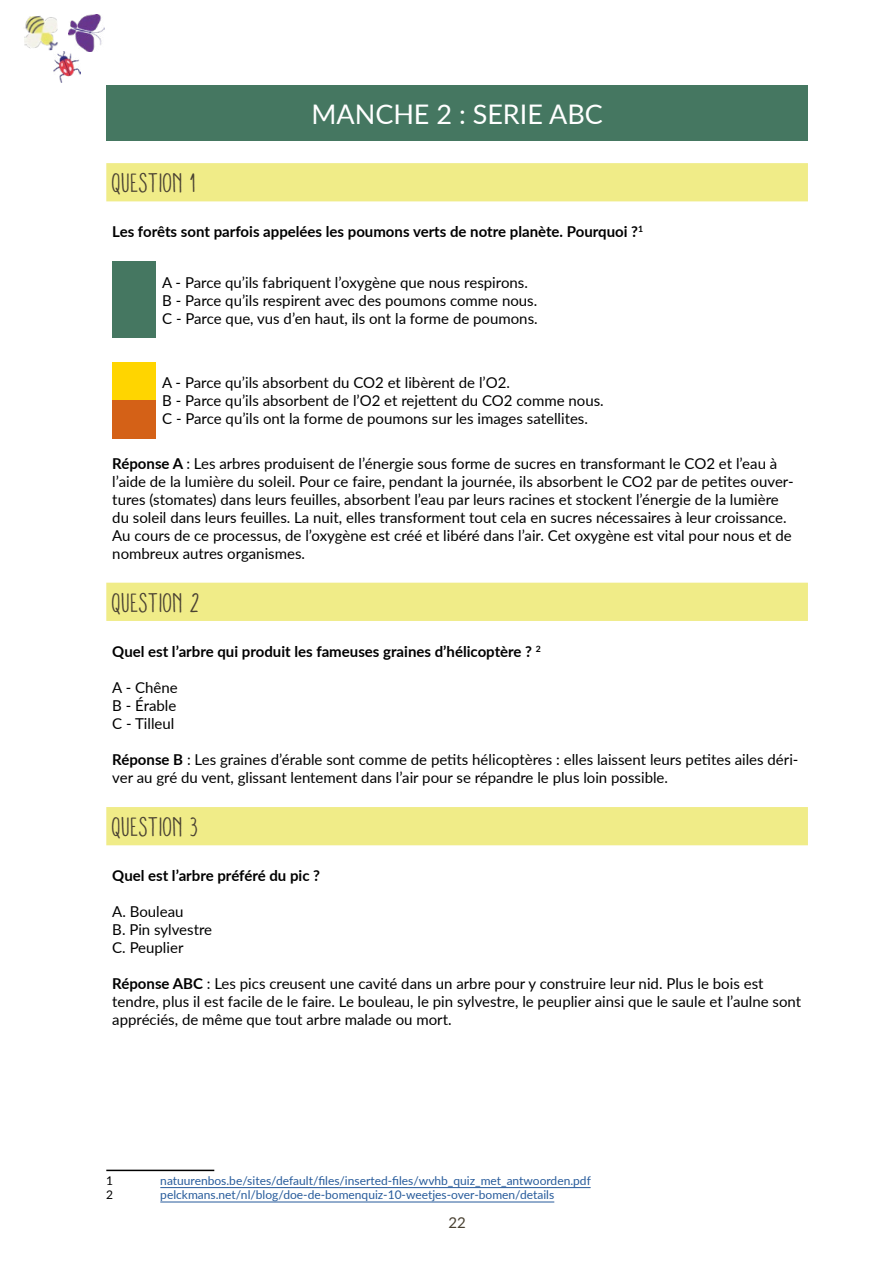
<style>
.page{position:relative;width:893px;height:1263px;background:#fff}
.page>*{position:absolute;margin:0;border:0;box-sizing:border-box;transform-origin:0 0}
.t1{font:condensed 27px "Aracne";color:#494132}
.t2{font:27px "Lato";color:#fff}
.t3{font:15px/18px "Lato";color:#000}
.t4{font:700 15px "Lato";color:#000}
.t5{font:15px "Lato";color:#494132}
.t6{font:12px "Lato";color:#275b9b}
.t7{font:12px "Lato";color:#000}
.s1{font-weight:700}
</style>
<div class="page">
<img style="left:53px;top:52px;width:27px;height:30px">
<img style="left:68px;top:15px;width:36px;height:37px">
<img style="left:24px;top:16px;width:34px;height:35px">
<div style="left:106px;top:85px;width:702px;height:55px;background:#457761"></div>
<svg style="left:106px;top:163px;width:702px;height:682px"></svg>
<div style="left:112px;top:261px;width:44px;height:77px;background:#457761"></div>
<svg style="left:112px;top:338px;width:696px;height:24px"></svg>
<div style="left:112px;top:362px;width:44px;height:38px;background:#ffd500"></div>
<div style="left:112px;top:400px;width:44px;height:39px;background:#d46117"></div>
<hr style="left:106px;top:1170px;width:108px;height:1px;background:#000">
<hr style="left:160px;top:1187px;width:431px;height:1px;background:#275b9b">
<hr style="left:160px;top:1202px;width:394px;height:1px;background:#275b9b">
<h1 class="t2" style="left:311px;top:94px;width:293px">MANCHE 2 : SERIE ABC</h1>
<h1 class="t1" style="left:112px;top:169px;width:86px">QUESTION 1</h1>
<p class="t4" style="left:112px;top:221px;width:532px">Les forêts sont parfois appelées les poumons verts de notre planète. Pourquoi ?<sup>1</sup></p>
<p class="t3" style="left:162px;top:273px;width:377px">A - Parce qu’ils fabriquent l’oxygène que nous respirons.<br>B - Parce qu’ils respirent avec des poumons comme nous.<br>C - Parce que, vus d’en haut, ils ont la forme de poumons.</p>
<p class="t3" style="left:162px;top:373px;width:443px">A - Parce qu’ils absorbent du CO2 et libèrent de l’O2.<br>B - Parce qu’ils absorbent de l’O2 et rejettent du CO2 comme nous.<br>C - Parce qu’ils ont la forme de poumons sur les images satellites.</p>
<p class="t3" style="left:112px;top:454px;width:683px"><span class="s1">Réponse A</span> : Les arbres produisent de l’énergie sous forme de sucres en transformant le CO2 et l’eau à l’aide de la lumière du soleil. Pour ce faire, pendant la journée, ils absorbent le CO2 par de petites ouver&shy;tures (stomates) dans leurs feuilles, absorbent l’eau par leurs racines et stockent l’énergie de la lumière du soleil dans leurs feuilles. La nuit, elles transforment tout cela en sucres nécessaires à leur croissance.<br>Au cours de ce processus, de l’oxygène est créé et libéré dans l’air. Cet oxygène est vital pour nous et de nombreux autres organismes.</p>
<h1 class="t1" style="left:112px;top:588px;width:89px">QUESTION 2</h1>
<p class="t4" style="left:112px;top:640px;width:430px">Quel est l’arbre qui produit les fameuses graines d’hélicoptère ? <sup>2</sup></p>
<p class="t3" style="left:112px;top:678px;width:67px;text-align:justify">A - Chêne B - Érable C - Tilleul</p>
<p class="t3" style="left:112px;top:750px;width:688px"><span class="s1">Réponse B</span> : Les graines d’érable sont comme de petits hélicoptères : elles laissent leurs petites ailes déri&shy;ver au gré du vent, glissant lentement dans l’air pour se répandre le plus loin possible.</p>
<h1 class="t1" style="left:112px;top:812px;width:88px">QUESTION 3</h1>
<p class="t4" style="left:112px;top:865px;width:209px">Quel est l’arbre préféré du pic ?</p>
<p class="t3" style="left:112px;top:902px;width:101px">A. Bouleau<br>B. Pin sylvestre<br>C. Peuplier</p>
<p class="t3" style="left:112px;top:974px;width:690px"><span class="s1">Réponse ABC</span> : Les pics creusent une cavité dans un arbre pour y construire leur nid. Plus le bois est tendre, plus il est facile de le faire. Le bouleau, le pin sylvestre, le peuplier ainsi que le saule et l’aulne sont appréciés, de même que tout arbre malade ou mort.</p>
<p class="t7" style="left:106px;top:1172px;width:8px">1</p>
<p class="t6" style="left:160px;top:1172px;width:432px">natuurenbos.be/sites/default/files/inserted-files/wvhb_quiz_met_antwoorden.pdf</p>
<p class="t7" style="left:106px;top:1186px;width:8px">2</p>
<p class="t6" style="left:160px;top:1186px;width:395px">pelckmans.net/nl/blog/doe-de-bomenquiz-10-weetjes-over-bomen/details</p>
<p class="t5" style="left:448px;top:1212px;width:19px">22</p>
</div>
